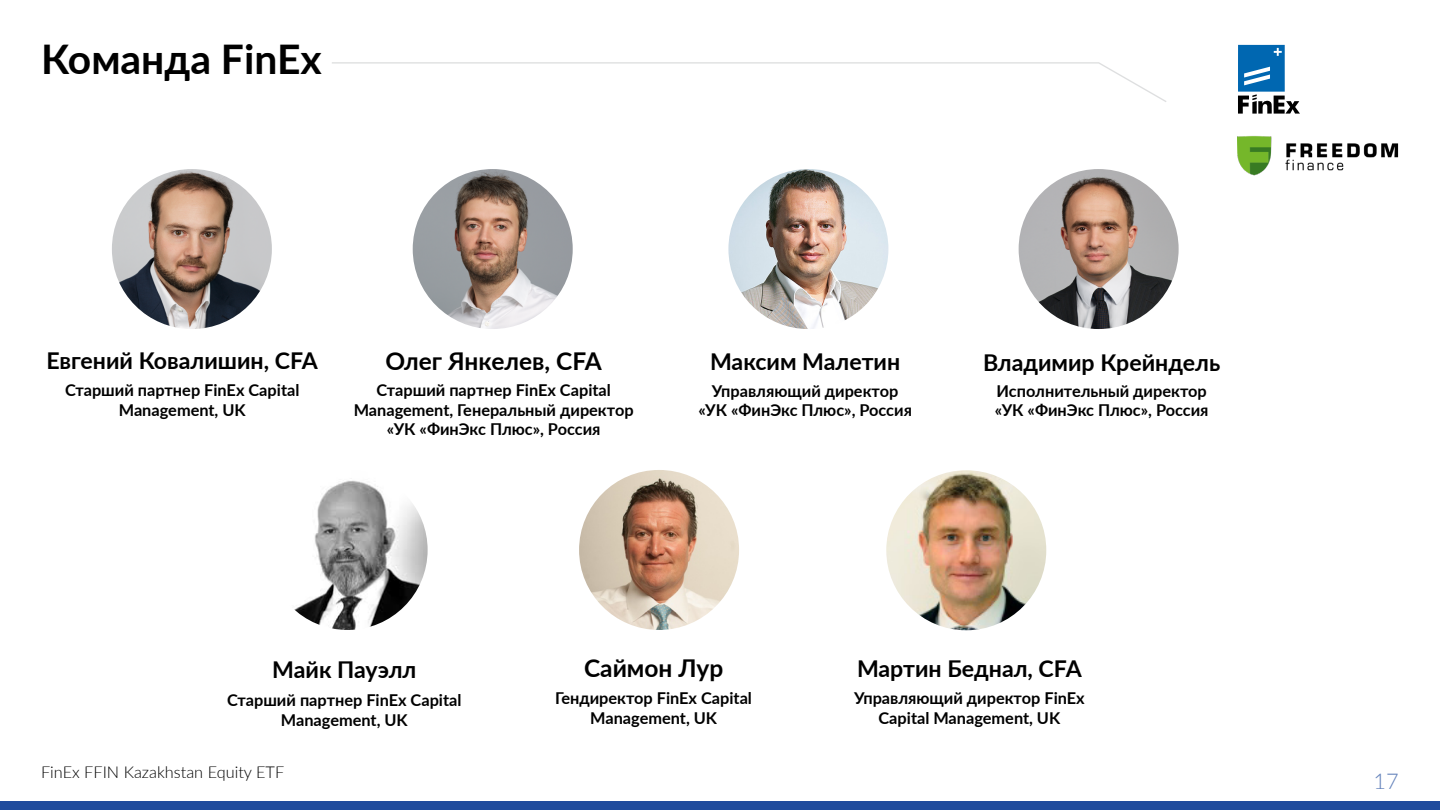
<style>
.page{position:relative;width:1440px;height:810px;background:#fff}
.page>*{position:absolute;margin:0;border:0;box-sizing:border-box;transform-origin:0 0}
.t1{font:700 40.8px "Lato";color:#000}
.t2{font:700 24.53px "Lato";color:#000}
.t3{font:700 23.1px "Lato";color:#000}
.t4{font:300 21.75px "Lato";color:#6281ba}
.t5{font:700 16.35px/19.6px "Lato";color:#000;text-align:center}
.t6{font:300 16.35px "Lato";color:#000}
</style>
<div class="page">
<svg style="left:332px;top:62px;width:835px;height:40px"></svg>
<div style="left:0;top:801px;width:1440px;height:9px;background:#1f4b9d"></div>
<img style="left:1238px;top:136px;width:161px;height:40px">
<svg style="left:1238px;top:45px;width:62px;height:69px"></svg>
<img style="left:294px;top:480px;width:134px;height:150px">
<img style="left:579px;top:470px;width:160px;height:160px;border-radius:80px">
<img style="left:728px;top:169px;width:160px;height:160px;border-radius:80px">
<img style="left:886px;top:470px;width:160px;height:160px;border-radius:80px">
<img style="left:413px;top:169px;width:160px;height:160px;border-radius:80px">
<img style="left:112px;top:169px;width:160px;height:160px;border-radius:80px">
<img style="left:1019px;top:169px;width:160px;height:160px;border-radius:80px">
<h1 class="t1" style="left:41px;top:29px;width:282px">Команда FinEx</h1>
<h3 class="t3" style="left:47px;top:344px;width:273px">Евгений Ковалишин, CFA</h3>
<p class="t5" style="left:65px;top:380px;width:236px">Старший партнер FinEx Capital<br>Management, UK</p>
<h2 class="t2" style="left:386px;top:343px;width:218px">Олег Янкелев, CFA</h2>
<p class="t5" style="left:354px;top:380px;width:281px">Старший партнер FinEx Capital<br>Management, Генеральный директор «УК «ФинЭкс Плюс», Россия</p>
<h3 class="t3" style="left:710px;top:344px;width:192px">Максим Малетин</h3>
<p class="t5" style="left:698px;top:380px;width:215px">Управляющий директор «УК «ФинЭкс Плюс», Россия</p>
<h3 class="t3" style="left:983px;top:345px;width:239px">Владимир Крейндель</h3>
<p class="t5" style="left:995px;top:380px;width:215px;text-align:left">Исполнительный директор «УК «ФинЭкс Плюс», Россия</p>
<h3 class="t3" style="left:272px;top:653px;width:146px">Майк Пауэлл</h3>
<p class="t5" style="left:227px;top:690px;width:236px">Старший партнер FinEx Capital<br>Management, UK</p>
<h2 class="t2" style="left:584px;top:650px;width:141px">Саймон Лур</h2>
<p class="t5" style="left:555px;top:687px;width:198px">Гендиректор FinEx Capital<br>Management, UK</p>
<h3 class="t3" style="left:857px;top:652px;width:226px">Мартин Беднал, CFA</h3>
<p class="t5" style="left:854px;top:688px;width:232px">Управляющий директор FinEx<br>Capital Management, UK</p>
<p class="t6" style="left:41px;top:761px;width:245px">FinEx FFIN Kazakhstan Equity ETF</p>
<h3 class="t4" style="left:1374px;top:766px;width:27px">17</h3>
</div>
